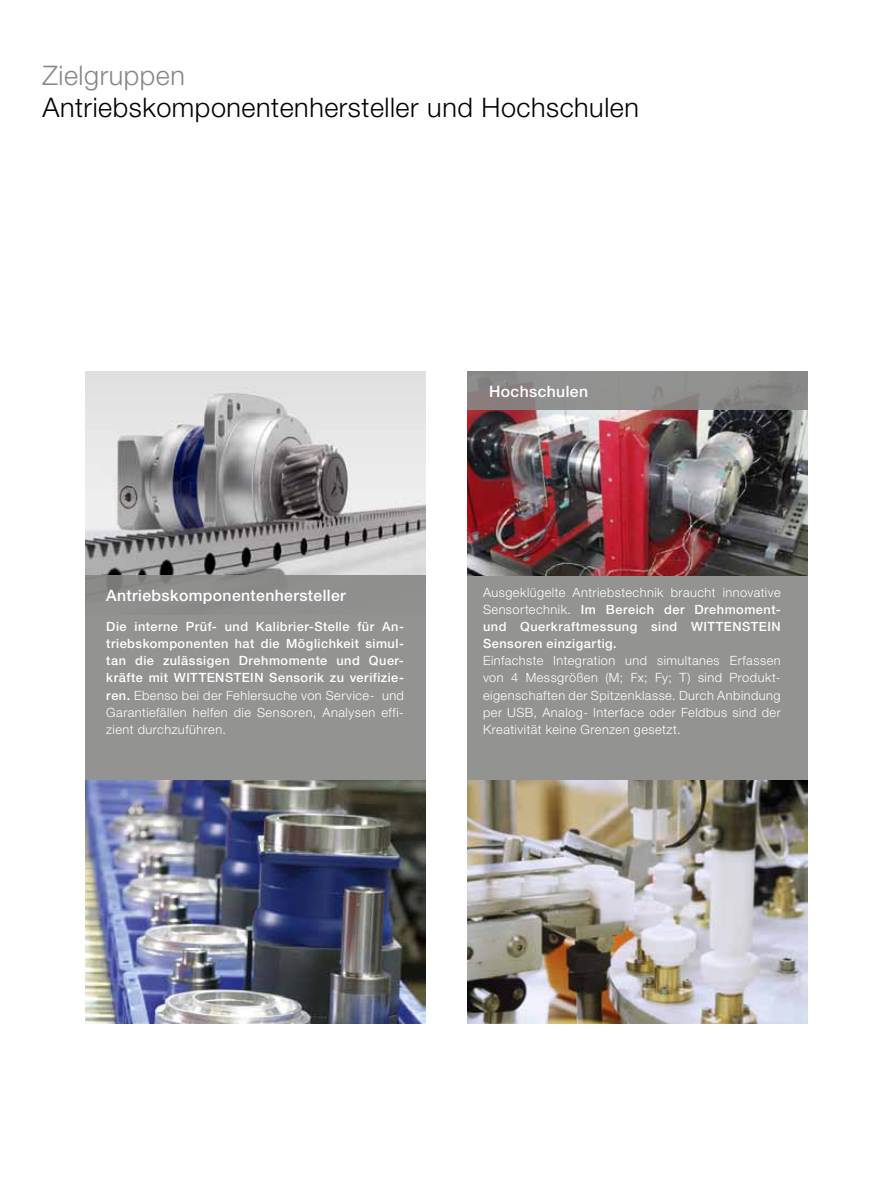
<style>
.page{position:relative;width:893px;height:1191px;background:#fff}
.page>*{position:absolute;margin:0;border:0;box-sizing:border-box;transform-origin:0 0}
.t1{font:300 27px "Helvetica Neue LT";letter-spacing:.02em;color:#000}
.t2{font:300 27px "Helvetica Neue LT";letter-spacing:.02em;color:#878786}
.t3{font:500 15.75px "Helvetica Neue LT";letter-spacing:.025em;color:#fff}
.t4{font:500 12.75px/17.1px "Helvetica Neue LT";letter-spacing:.04em;color:#fff}
.t5{font:300 12.75px/17.1px "Helvetica Neue LT";letter-spacing:.04em;color:#fff;text-align:justify}
.s1{font-weight:300}
</style>
<div class="page">
<img style="left:85px;top:371px;width:340px;height:205px">
<div style="left:85px;top:576px;width:340px;height:447px;background:#939392"></div>
<img style="left:85px;top:780px;width:340px;height:243px">
<div style="left:468px;top:371px;width:340px;height:542px;background:#939392"></div>
<img style="left:468px;top:780px;width:340px;height:243px">
<img style="left:468px;top:409px;width:340px;height:167px">
<svg style="left:468px;top:371px;width:340px;height:38px"></svg>
<h1 class="t2" style="left:43px;top:59px;width:144px">Zielgruppen</h1>
<h1 class="t1" style="left:43px;top:91px;width:598px">Antriebskomponentenhersteller und Hochschulen</h1>
<p class="t3" style="left:106px;top:586px;width:241px">Antriebskomponentenhersteller</p>
<p class="t4" style="left:106px;top:618px;width:299px">Die interne Prüf- und Kalibrier-Stelle für An&shy;triebskomponenten hat die Möglichkeit simul-- tan die zulässigen Drehmomente und Quer&shy;kräfte mit WITTENSTEIN Sensorik zu verifizie&shy;ren. <span class="s1">Ebenso bei der Fehlersuche von Service- und Garantiefällen helfen die Sensoren, Analysen effi&shy;zient durchzuführen.</span></p>
<p class="t3" style="left:489px;top:381px;width:101px">Hochschulen</p>
<p class="t4" style="left:483px;top:584px;width:299px;text-align:justify"><span class="s1">Ausgeklügelte Antriebstechnik braucht innovative Sensortechnik.</span> Im Bereich der Drehmoment&shy;und Querkraftmessung sind WITTENSTEIN Sensoren einzigartig.</p>
<p class="t5" style="left:483px;top:652px;width:299px">Einfachste Integration und simultanes Erfassen von 4 Messgrößen (M; Fx; Fy; T) sind Produkt&shy;eigenschaften der Spitzenklasse. Durch Anbindung per USB, Analog- Interface oder Feldbus sind der Kreativität keine Grenzen gesetzt.</p>
</div>
